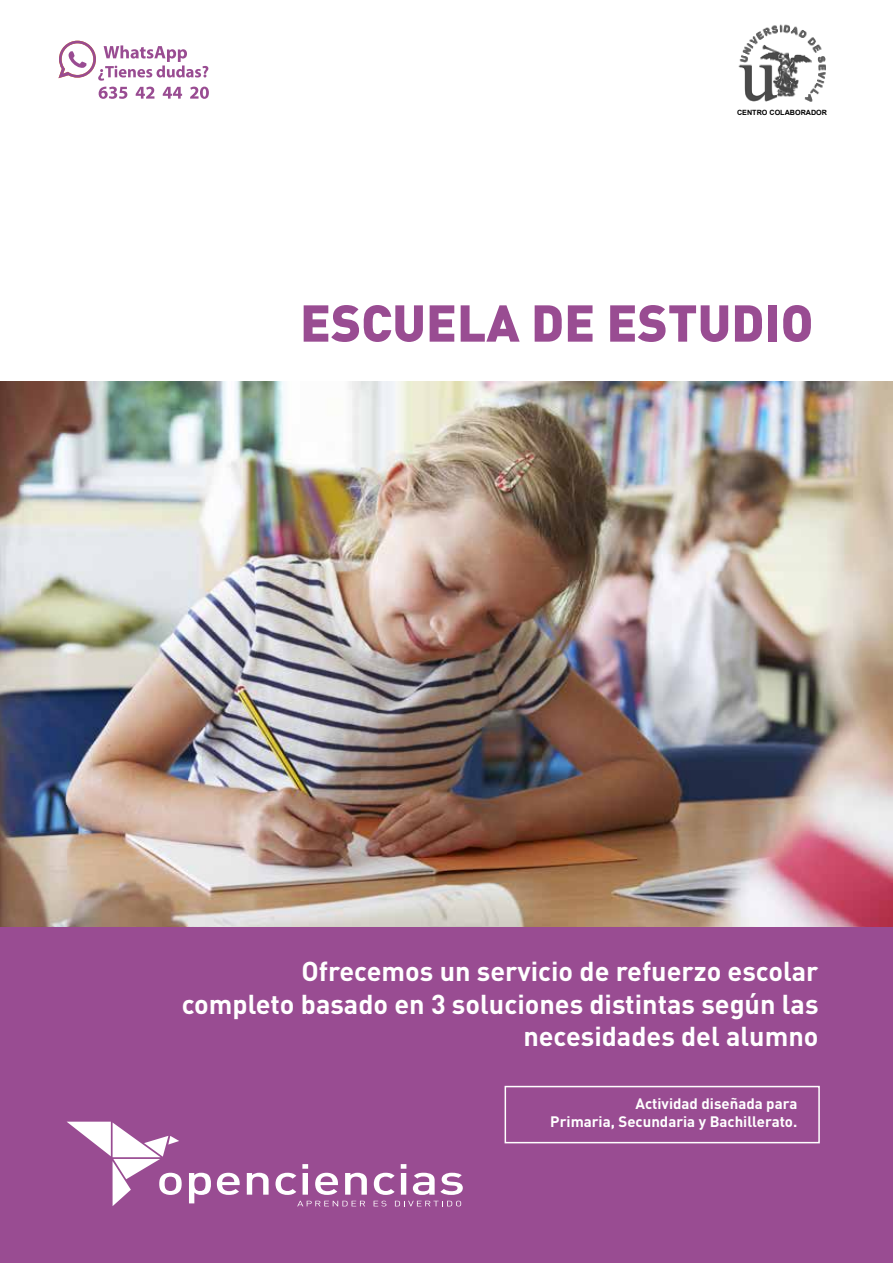
<style>
.page{position:relative;width:893px;height:1263px;background:#fff}
.page>*{position:absolute;margin:0;border:0;box-sizing:border-box;transform-origin:0 0}
.t1{font:900 51px "DIN";color:#994c92}
.t2{font:700 27px/32.4px "DIN";color:#fff;text-align:right}
.t3{font:700 15px/18px "DIN";color:#fff;text-align:right}
.t4{font:700 7.2px "Arial";color:#000}
</style>
<div class="page">
<img style="left:0;top:382px;width:893px;height:545px">
<div style="left:0;top:927px;width:893px;height:336px;background:#994c92"></div>
<svg style="left:189px;top:1173px;width:22px;height:30px"></svg>
<svg style="left:217px;top:1173px;width:23px;height:22px"></svg>
<svg style="left:247px;top:1173px;width:22px;height:22px"></svg>
<svg style="left:275px;top:1173px;width:21px;height:22px"></svg>
<svg style="left:302px;top:1164px;width:6px;height:31px"></svg>
<svg style="left:315px;top:1173px;width:23px;height:22px"></svg>
<svg style="left:345px;top:1173px;width:22px;height:22px"></svg>
<svg style="left:374px;top:1173px;width:21px;height:22px"></svg>
<svg style="left:401px;top:1164px;width:5px;height:31px"></svg>
<svg style="left:413px;top:1173px;width:50px;height:22px"></svg>
<svg style="left:297px;top:1201px;width:68px;height:5px"></svg>
<svg style="left:374px;top:1201px;width:12px;height:5px"></svg>
<svg style="left:395px;top:1201px;width:66px;height:5px"></svg>
<svg style="left:67px;top:1122px;width:115px;height:84px"></svg>
<svg style="left:99px;top:87px;width:28px;height:12px"></svg>
<svg style="left:136px;top:87px;width:18px;height:12px"></svg>
<svg style="left:163px;top:87px;width:19px;height:12px"></svg>
<svg style="left:190px;top:87px;width:19px;height:12px"></svg>
<svg style="left:58px;top:41px;width:150px;height:40px"></svg>
<div style="left:505px;top:1086px;width:315px;height:57px;border:2px solid #fff"></div>
<img style="left:738px;top:24px;width:88px;height:78px">
<p class="t4" style="left:737px;top:108px;width:91px">CENTRO COLABORADOR</p>
<h1 class="t1" style="left:300px;top:289px;width:515px">ESCUELA DE ESTUDIO</h1>
<p class="t2" style="left:182px;top:954px;width:638px">Ofrecemos un servicio de refuerzo escolar<br>completo basado en 3 soluciones distintas según las necesidades del alumno</p>
<p class="t3" style="left:550px;top:1094px;width:249px">Actividad diseñada para<br>Primaria, Secundaria y Bachillerato.</p>
</div>
